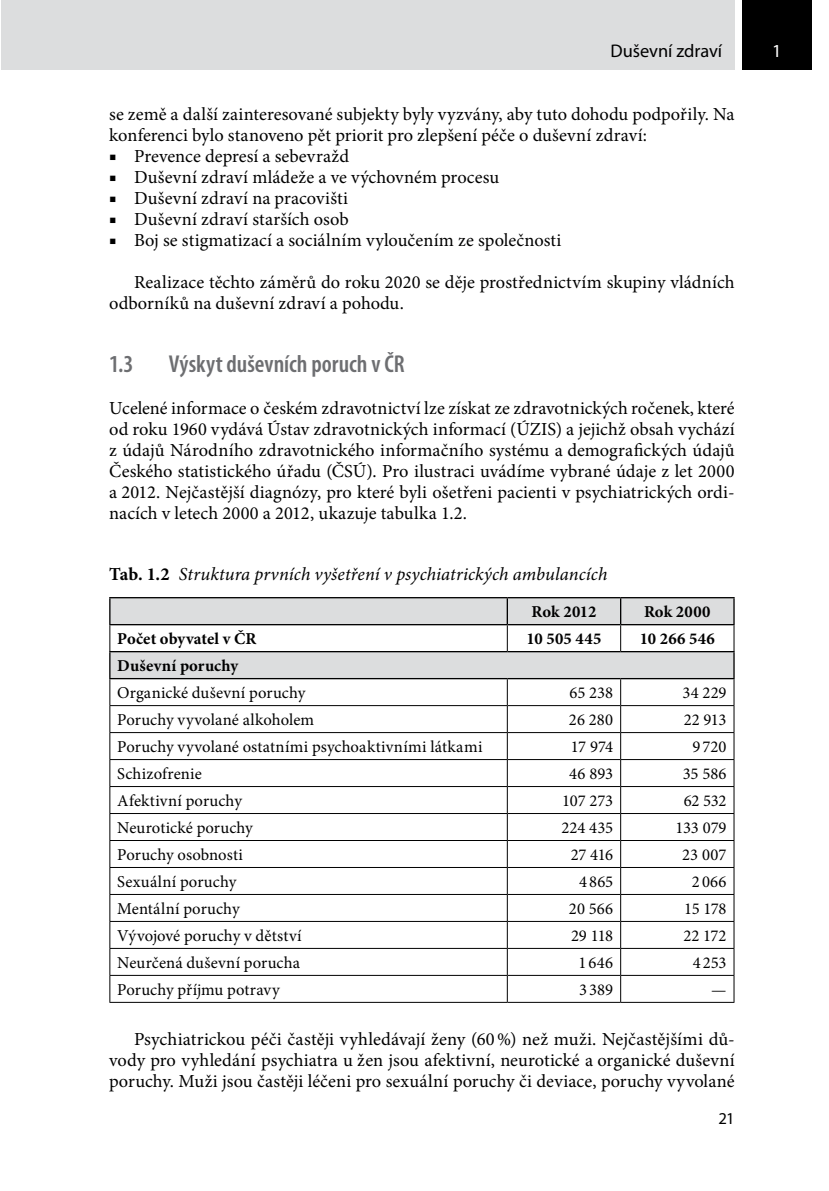
<style>
.page{position:relative;width:829px;height:1191px;background:#fff}
.page>*{position:absolute;margin:0;border:0;box-sizing:border-box;transform-origin:0 0}
._2_2_nadpis{font:600 condensed 24.5px "Myriad Pro";color:#6d6e71}
.text_prvni{font:18.38px/21px "Minion Pro";letter-spacing:.005em;color:#000;text-align:justify}
.text_1_nad{font:18.38px/21px "Minion Pro";letter-spacing:.005em;color:#000}
.text{font:18.38px/21px "Minion Pro";letter-spacing:.005em;color:#000}
.tabulka_obrazek_popi{font:italic 18.38px "Minion Pro";color:#000}
.t1{font:18.38px "Myriad Pro";letter-spacing:-.005em;color:#000}
.t2{font:18.38px "Myriad Pro";color:#fff}
.tabulka_text{font:16.62px "Minion Pro";letter-spacing:.005em;color:#000}
.tabulka_text-2{font:700 16.62px "Minion Pro";letter-spacing:.01em;color:#000}
.tabulka_nadpisek{font:700 16.62px "Minion Pro";letter-spacing:.01em;color:#000}
.t3{font:16.62px "Myriad Pro";color:#000}
.s1{font-weight:700;font-style:normal}
</style>
<div class="page">
<div style="left:742px;top:0;width:69px;height:69px;background:#000"></div>
<div style="left:1px;top:0;width:733px;height:69px;background:#dcddde"></div>
<div style="left:110px;top:598px;width:623px;height:26px;background:#dcddde"></div>
<svg style="left:110px;top:625px;width:623px;height:377px"></svg>
<hr style="left:506px;top:598px;width:2px;height:26px;background:#000">
<svg style="left:507px;top:625px;width:1px;height:26px"></svg>
<svg style="left:620px;top:598px;width:1px;height:53px"></svg>
<hr style="left:109px;top:705px;width:398px;height:1px;background:#000">
<hr style="left:507px;top:705px;width:113px;height:1px;background:#000">
<hr style="left:620px;top:705px;width:114px;height:1px;background:#000">
<hr style="left:109px;top:732px;width:398px;height:1px;background:#000">
<hr style="left:507px;top:732px;width:113px;height:1px;background:#000">
<hr style="left:620px;top:732px;width:114px;height:1px;background:#000">
<hr style="left:109px;top:759px;width:398px;height:1px;background:#000">
<hr style="left:507px;top:759px;width:113px;height:1px;background:#000">
<hr style="left:620px;top:759px;width:114px;height:1px;background:#000">
<hr style="left:109px;top:786px;width:398px;height:1px;background:#000">
<hr style="left:507px;top:786px;width:113px;height:1px;background:#000">
<hr style="left:620px;top:786px;width:114px;height:1px;background:#000">
<hr style="left:109px;top:813px;width:398px;height:1px;background:#000">
<hr style="left:507px;top:813px;width:113px;height:1px;background:#000">
<hr style="left:620px;top:813px;width:114px;height:1px;background:#000">
<hr style="left:109px;top:840px;width:398px;height:1px;background:#000">
<hr style="left:507px;top:840px;width:113px;height:1px;background:#000">
<hr style="left:620px;top:840px;width:114px;height:1px;background:#000">
<hr style="left:109px;top:867px;width:398px;height:1px;background:#000">
<hr style="left:507px;top:867px;width:113px;height:1px;background:#000">
<hr style="left:620px;top:867px;width:114px;height:1px;background:#000">
<hr style="left:109px;top:894px;width:398px;height:1px;background:#000">
<hr style="left:507px;top:894px;width:113px;height:1px;background:#000">
<hr style="left:620px;top:894px;width:114px;height:1px;background:#000">
<hr style="left:109px;top:921px;width:398px;height:1px;background:#000">
<hr style="left:507px;top:921px;width:113px;height:1px;background:#000">
<hr style="left:620px;top:921px;width:114px;height:1px;background:#000">
<hr style="left:109px;top:948px;width:398px;height:1px;background:#000">
<hr style="left:507px;top:948px;width:113px;height:1px;background:#000">
<hr style="left:620px;top:948px;width:114px;height:1px;background:#000">
<svg style="left:507px;top:679px;width:1px;height:323px"></svg>
<hr style="left:620px;top:975px;width:114px;height:1px;background:#000">
<svg style="left:620px;top:679px;width:1px;height:323px"></svg>
<hr style="left:109px;top:597px;width:398px;height:1px;background:#000">
<hr style="left:507px;top:597px;width:113px;height:1px;background:#000">
<hr style="left:620px;top:597px;width:114px;height:1px;background:#000">
<hr style="left:109px;top:624px;width:398px;height:1px;background:#000">
<hr style="left:507px;top:624px;width:113px;height:1px;background:#000">
<hr style="left:620px;top:624px;width:114px;height:1px;background:#000">
<hr style="left:109px;top:975px;width:398px;height:1px;background:#000">
<hr style="left:507px;top:975px;width:113px;height:1px;background:#000">
<hr style="left:109px;top:1002px;width:398px;height:1px;background:#000">
<hr style="left:507px;top:1002px;width:113px;height:1px;background:#000">
<hr style="left:620px;top:1002px;width:114px;height:1px;background:#000">
<hr style="left:109px;top:651px;width:398px;height:1px;background:#000">
<svg style="left:109px;top:598px;width:1px;height:404px"></svg>
<hr style="left:507px;top:651px;width:113px;height:1px;background:#000">
<hr style="left:620px;top:651px;width:114px;height:1px;background:#000">
<svg style="left:733px;top:598px;width:1px;height:404px"></svg>
<hr style="left:109px;top:678px;width:398px;height:1px;background:#000">
<hr style="left:507px;top:678px;width:113px;height:1px;background:#000">
<hr style="left:620px;top:678px;width:114px;height:1px;background:#000">
<p class="t1" style="left:610px;top:40px;width:113px">Duševní zdraví</p>
<p class="t2" style="left:772px;top:40px;width:11px">1</p>
<p class="text" style="left:109px;top:104px;width:626px">se země a další zainteresované subjekty byly vyzvány, aby tuto dohodu podpořily. Na konferenci bylo stanoveno pět priorit pro zlepšení péče o duševní zdraví:</p>
<p class="text_prvni" style="left:109px;top:146px;width:241px">■ Prevence depresí a sebevražd</p>
<p class="text_prvni" style="left:109px;top:167px;width:391px">■ Duševní zdraví mládeže a ve výchovném procesu</p>
<p class="text_prvni" style="left:109px;top:188px;width:240px">■ Duševní zdraví na pracovišti</p>
<p class="text_prvni" style="left:109px;top:209px;width:241px">■ Duševní zdraví starších osob</p>
<p class="text_prvni" style="left:109px;top:230px;width:454px">■ Boj se stigmatizací a sociálním vyloučením ze společnosti</p>
<p class="text_1_nad" style="left:109px;top:272px;width:627px;text-indent:25px">Realizace těchto záměrů do roku 2020 se děje prostřednictvím skupiny vládních odborníků na duševní zdraví a pohodu.</p>
<p class="_2_2_nadpis" style="left:109px;top:349px;width:26px">1.3</p>
<p class="_2_2_nadpis" style="left:169px;top:349px;width:237px">Výskyt duševních poruch v ČR</p>
<p class="text_prvni" style="left:109px;top:398px;width:627px">Ucelené informace o českém zdravotnictví lze získat ze zdravotnických ročenek, které od roku 1960 vydává Ústav zdravotnických informací (ÚZIS) a jejichž obsah vychází z údajů Národního zdravotnického informačního systému a demografických údajů Českého statistického úřadu (ČSÚ). Pro ilustraci uvádíme vybrané údaje z let 2000 a 2012. Nejčastější diagnózy, pro které byli ošetřeni pacienti v psychiatrických ordi&shy;nacích v letech 2000 a 2012, ukazuje tabulka 1.2.</p>
<p class="tabulka_obrazek_popi" style="left:109px;top:561px;width:499px"><span class="s1">Tab. 1.2</span> Struktura prvních vyšetření v psychiatrických ambulancích</p>
<p class="tabulka_nadpisek" style="left:531px;top:600px;width:66px">Rok 2012</p>
<p class="tabulka_nadpisek" style="left:644px;top:600px;width:68px">Rok 2000</p>
<p class="tabulka_text-2" style="left:117px;top:627px;width:141px">Počet obyvatel v ČR</p>
<p class="tabulka_text-2" style="left:526px;top:627px;width:76px">10 505 445</p>
<p class="tabulka_text-2" style="left:639px;top:627px;width:76px">10 266 546</p>
<p class="tabulka_nadpisek" style="left:117px;top:654px;width:122px">Duševní poruchy</p>
<p class="tabulka_text" style="left:117px;top:681px;width:189px">Organické duševní poruchy</p>
<p class="tabulka_text" style="left:569px;top:681px;width:45px">65 238</p>
<p class="tabulka_text" style="left:682px;top:681px;width:45px">34 229</p>
<p class="tabulka_text" style="left:117px;top:708px;width:198px">Poruchy vyvolané alkoholem</p>
<p class="tabulka_text" style="left:568px;top:708px;width:46px">26 280</p>
<p class="tabulka_text" style="left:683px;top:708px;width:44px">22 913</p>
<p class="tabulka_text" style="left:117px;top:735px;width:366px">Poruchy vyvolané ostatními psychoaktivními látkami</p>
<p class="tabulka_text" style="left:571px;top:735px;width:44px">17 974</p>
<p class="tabulka_text" style="left:692px;top:735px;width:36px">9 720</p>
<p class="tabulka_text" style="left:117px;top:762px;width:86px">Schizofrenie</p>
<p class="tabulka_text" style="left:569px;top:762px;width:45px">46 893</p>
<p class="tabulka_text" style="left:682px;top:762px;width:45px">35 586</p>
<p class="tabulka_text" style="left:117px;top:789px;width:126px">Afektivní poruchy</p>
<p class="tabulka_text" style="left:562px;top:789px;width:52px">107 273</p>
<p class="tabulka_text" style="left:683px;top:789px;width:44px">62 532</p>
<p class="tabulka_text" style="left:117px;top:816px;width:137px">Neurotické poruchy</p>
<p class="tabulka_text" style="left:561px;top:816px;width:53px">224 435</p>
<p class="tabulka_text" style="left:675px;top:816px;width:52px">133 079</p>
<p class="tabulka_text" style="left:117px;top:843px;width:127px">Poruchy osobnosti</p>
<p class="tabulka_text" style="left:570px;top:843px;width:44px">27 416</p>
<p class="tabulka_text" style="left:682px;top:843px;width:46px">23 007</p>
<p class="tabulka_text" style="left:117px;top:870px;width:120px">Sexuální poruchy</p>
<p class="tabulka_text" style="left:579px;top:870px;width:36px">4 865</p>
<p class="tabulka_text" style="left:691px;top:870px;width:36px">2066</p>
<p class="tabulka_text" style="left:117px;top:897px;width:124px">Mentální poruchy</p>
<p class="tabulka_text" style="left:568px;top:897px;width:46px">20 566</p>
<p class="tabulka_text" style="left:684px;top:897px;width:44px">15 178</p>
<p class="tabulka_text" style="left:117px;top:924px;width:186px">Vývojové poruchy v dětství</p>
<p class="tabulka_text" style="left:571px;top:924px;width:44px">29 118</p>
<p class="tabulka_text" style="left:683px;top:924px;width:45px">22 172</p>
<p class="tabulka_text" style="left:117px;top:951px;width:184px">Neurčená duševní porucha</p>
<p class="tabulka_text" style="left:578px;top:951px;width:36px">1646</p>
<p class="tabulka_text" style="left:692px;top:951px;width:35px">4 253</p>
<p class="tabulka_text" style="left:117px;top:978px;width:164px">Poruchy příjmu potravy</p>
<p class="tabulka_text" style="left:579px;top:978px;width:35px">3 389</p>
<p class="tabulka_text" style="left:711px;top:978px;width:17px">—</p>
<p class="text_1_nad" style="left:109px;top:1028px;width:627px;text-align:justify;text-indent:25px">Psychiatrickou péči častěji vyhledávají ženy (60%) než muži. Nejčastějšími dů&shy;vody pro vyhledání psychiatra u žen jsou afektivní, neurotické a organické duševní poruchy. Muži jsou častěji léčeni pro sexuální poruchy či deviace, poruchy vyvolané</p>
<p class="t3" style="left:718px;top:1108px;width:18px">21</p>
</div>
